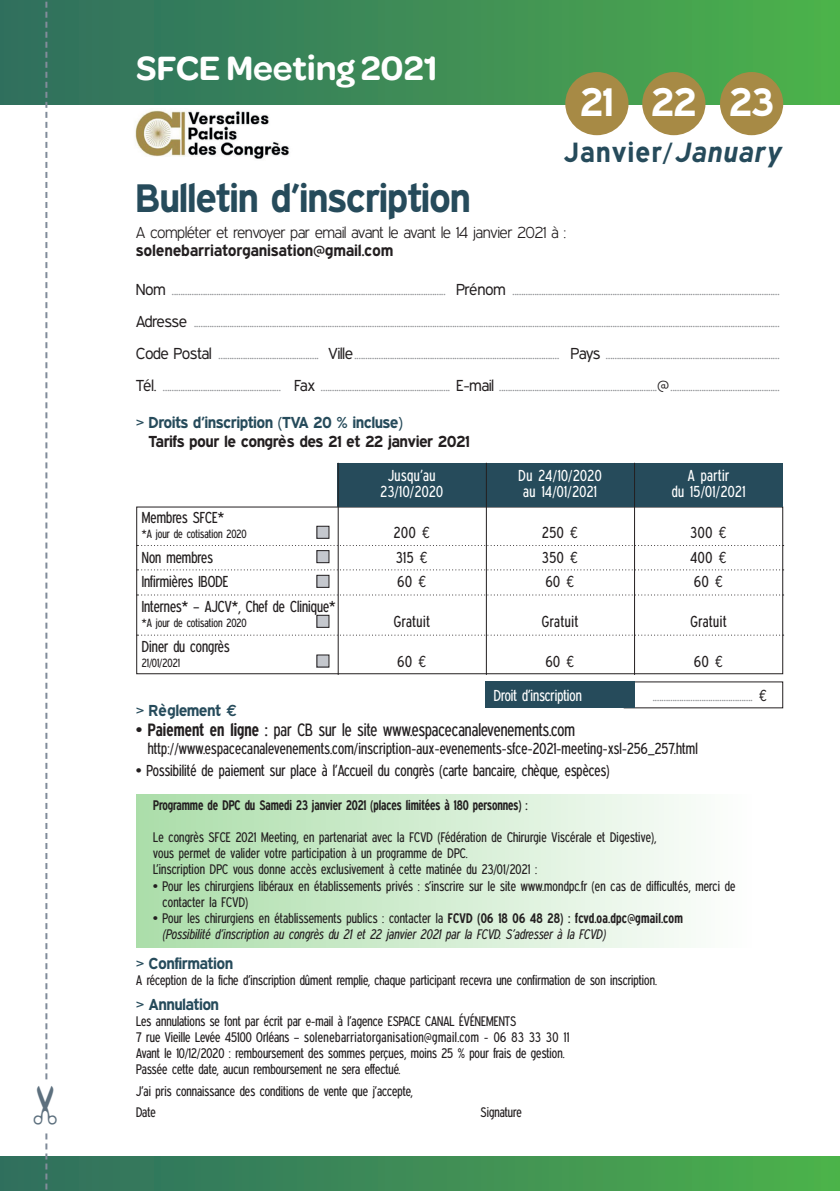
<style>
.page{position:relative;width:840px;height:1191px;background:#fff}
.page>*{position:absolute;margin:0;border:0;box-sizing:border-box;transform-origin:0 0}
.t1{font:700 40px "Expressway Rg";color:#264b5b}
.t2{font:700 40px "Expressway Rg";color:#fff}
.t3{font:600 36px "Omnes";letter-spacing:-.005em;color:#fff}
.t4{font:700 28px "Expressway Rg";letter-spacing:.065em;color:#264b5b}
.t5{font:18px "Expressway Cd Bk";color:#231f20}
.t6{font:16px/32px "Expressway Bk";color:#939598;text-align:justify}
.t7{font:16px "Expressway Cd Bk";color:#231f20}
.t8{font:700 16px "Expressway Rg";color:#264b5b}
.t9{font:16px "Expressway Cd Bk";letter-spacing:.03em;color:#fff}
.t10{font:16px "Expressway Lt";color:#231f20}
.t11{font:16px "Expressway Cd Bk";color:#939598}
.t12{font:700 16px "Expressway Rg";color:#231f20}
.t13{font:700 16px "Expressway Rg";letter-spacing:.02em;color:#231f20}
.t14{font:16px "Expressway Cd Bk";letter-spacing:.04em;color:#231f20}
.t15{font:16px "Expressway Cd Bk";color:#fff}
.t16{font:14px/16px "Expressway Cd Bk";color:#231f20}
.t17{font:italic 14px/16px "Expressway Cd Bk";letter-spacing:.01em;color:#231f20}
.t18{font:700 14px "Expressway Cd";letter-spacing:-.005em;color:#231f20;scale:.96 1}
.t19{font:12px "Expressway Cd Bk";color:#231f20}
.s1{font-style:italic}
.s2{color:#231f20}
.s3{font-family:"Expressway Cd";font-weight:700}
.s4{font-style:normal}
.s5{font-family:"Expressway Cd";font-weight:700;font-style:normal}
</style>
<div class="page">
<img style="left:135px;top:110px;width:154px;height:49px">
<div style="left:0;top:0;width:839px;height:105px;background:linear-gradient(to right,#2f6c60,#4db04b)"></div>
<div style="left:136px;top:794px;width:625px;height:153px;background:linear-gradient(to right,#abdda9,#fff)"></div>
<div style="left:136px;top:506px;width:646px;height:168px;border:1px solid #231f20"></div>
<div style="left:337px;top:463px;width:445px;height:44px;background:#264b5b"></div>
<hr style="left:633px;top:463px;width:1px;height:212px;background:#231f20">
<hr style="left:485px;top:463px;width:1px;height:212px;background:#231f20">
<hr style="left:337px;top:463px;width:1px;height:212px;background:#231f20">
<svg style="left:137px;top:545px;width:646px;height:1px"></svg>
<svg style="left:137px;top:569px;width:646px;height:1px"></svg>
<svg style="left:137px;top:594px;width:646px;height:1px"></svg>
<svg style="left:137px;top:634px;width:646px;height:1px"></svg>
<div style="left:317px;top:550px;width:12px;height:12px;background:#c5c8ce"></div>
<div style="left:316px;top:550px;width:13px;height:13px;border:1px solid #231f20"></div>
<div style="left:485px;top:681px;width:149px;height:27px;background:#264b5b"></div>
<div style="left:317px;top:526px;width:12px;height:12px;background:#c5c8ce"></div>
<div style="left:316px;top:526px;width:13px;height:12px;border:1px solid #231f20"></div>
<div style="left:317px;top:575px;width:12px;height:12px;background:#c5c8ce"></div>
<div style="left:317px;top:615px;width:12px;height:12px;background:#c5c8ce"></div>
<div style="left:316px;top:615px;width:13px;height:12px;border:1px solid #231f20"></div>
<div style="left:317px;top:655px;width:12px;height:12px;background:#c5c8ce"></div>
<div style="left:0;top:1157px;width:839px;height:34px;background:linear-gradient(to right,#2f6c60,#4db04b)"></div>
<div style="left:565px;top:72px;width:63px;height:63px;background:#a78a45;border-radius:50%"></div>
<div style="left:642px;top:72px;width:63px;height:63px;background:#a78a45;border-radius:50%"></div>
<div style="left:719px;top:72px;width:63px;height:63px;background:#a78a45;border-radius:50%"></div>
<svg style="left:33px;top:0;width:24px;height:1191px"></svg>
<h2 class="t3" style="left:136px;top:43px;width:303px">SFCE Meeting 2021</h2>
<h1 class="t2" style="left:580px;top:78px;width:194px">21 22 23</h1>
<h3 class="t4" style="left:564px;top:135px;width:217px">Janvier/<span class="s1">January</span></h3>
<h1 class="t1" style="left:136px;top:174px;width:335px">Bulletin d’inscription</h1>
<p class="t10" style="left:136px;top:223px;width:431px">A compléter et renvoyer par email avant le avant le 14 janvier 2021 à :</p>
<p class="t13" style="left:136px;top:241px;width:258px">solenebarriatorganisation@gmail.com</p>
<p class="t6" style="left:136px;top:273px;width:644px"><span class="s2">Nom</span> ........................................................................................................................... <span class="s2">Prénom</span> ........................................................................................................................<br><span class="s2">Adresse</span> .......................................................................................................................................................................................................................................................................<br><span class="s2">Code Postal</span> ............................................. <span class="s2">Ville</span>............................................................................................ <span class="s2">Pays</span> ..............................................................................<br><span class="s2">Tél.</span> ..................................................... <span class="s2">Fax</span> .......................................................... <span class="s2">E-mail</span> .......................................................................<span class="s2">@</span>.................................................</p>
<p class="t8" style="left:136px;top:412px;width:268px">&gt; Droits d’inscription (TVA 20 % incluse)</p>
<p class="t12" style="left:149px;top:431px;width:322px">Tarifs pour le congrès des 21 et 22 janvier 2021</p>
<p class="t9" style="left:388px;top:466px;width:49px">Jusqu’au</p>
<p class="t9" style="left:518px;top:466px;width:84px">Du 24/10/2020</p>
<p class="t9" style="left:687px;top:466px;width:43px">A partir</p>
<p class="t9" style="left:380px;top:482px;width:64px">23/10/2020</p>
<p class="t9" style="left:523px;top:482px;width:75px">au 14/01/2021</p>
<p class="t9" style="left:671px;top:482px;width:75px">du 15/01/2021</p>
<p class="t7" style="left:142px;top:508px;width:84px">Membres SFCE*</p>
<p class="t19" style="left:142px;top:527px;width:106px">*A jour de cotisation 2020</p>
<p class="t7" style="left:393px;top:523px;width:37px">200 €</p>
<p class="t7" style="left:542px;top:523px;width:37px">250 €</p>
<p class="t7" style="left:690px;top:523px;width:37px">300 €</p>
<p class="t7" style="left:142px;top:548px;width:72px">Non membres</p>
<p class="t7" style="left:396px;top:548px;width:33px">315 €</p>
<p class="t7" style="left:542px;top:548px;width:37px">350 €</p>
<p class="t7" style="left:690px;top:548px;width:38px">400 €</p>
<p class="t7" style="left:142px;top:572px;width:88px">Infirmières IBODE</p>
<p class="t7" style="left:397px;top:572px;width:30px">60 €</p>
<p class="t7" style="left:545px;top:572px;width:30px">60 €</p>
<p class="t7" style="left:693px;top:572px;width:30px">60 €</p>
<p class="t7" style="left:142px;top:597px;width:195px">Internes* – AJCV*, Chef de Clinique*</p>
<p class="t19" style="left:142px;top:616px;width:106px">*A jour de cotisation 2020</p>
<p class="t14" style="left:393px;top:612px;width:38px">Gratuit</p>
<p class="t14" style="left:541px;top:612px;width:38px">Gratuit</p>
<p class="t14" style="left:690px;top:612px;width:38px">Gratuit</p>
<p class="t7" style="left:142px;top:637px;width:89px">Diner du congrès</p>
<p class="t19" style="left:142px;top:656px;width:39px">21/01/2021</p>
<p class="t7" style="left:397px;top:652px;width:30px">60 €</p>
<p class="t7" style="left:545px;top:652px;width:30px">60 €</p>
<p class="t7" style="left:693px;top:652px;width:30px">60 €</p>
<p class="t8" style="left:136px;top:700px;width:102px">&gt; Règlement €</p>
<p class="t5" style="left:136px;top:719px;width:440px">• <span class="s3">Paiement en ligne :</span> par CB sur le site www.espacecanalevenements.com</p>
<p class="t7" style="left:148px;top:739px;width:551px">http://www.espacecanalevenements.com/inscription-aux-evenements-sfce-2021-meeting-xsl-256_257.html</p>
<p class="t7" style="left:136px;top:761px;width:474px">• Possibilité de paiement sur place à l’Accueil du congrès (carte bancaire, chèque, espèces)</p>
<p class="t15" style="left:493px;top:686px;width:89px">Droit d’inscription</p>
<p class="t11" style="left:652px;top:686px;width:115px">............................................. <span class="s2">€</span></p>
<p class="t18" style="left:153px;top:797px;width:391px">Programme de DPC du Samedi 23 janvier 2021 (places limitées à 180 personnes) :</p>
<p class="t16" style="left:153px;top:829px;width:504px">Le congrès SFCE 2021 Meeting, en partenariat avec la FCVD (Fédération de Chirurgie Viscérale et Digestive), vous permet de valider votre participation à un programme de DPC.<br>L’inscription DPC vous donne accès exclusivement à cette matinée du 23/01/2021 :</p>
<p class="t16" style="left:162px;top:877px;width:574px;text-indent:-9px">• Pour les chirurgiens libéraux en établissements privés : s’inscrire sur le site www.mondpc.fr (en cas de difficultés, merci de contacter la FCVD)</p>
<p class="t17" style="left:162px;top:909px;width:521px;text-indent:-9px"><span class="s4">• Pour les chirurgiens en établissements publics : contacter la</span> <span class="s5">FCVD (06 18 06 48 28) : fcvd.oa.dpc@gmail.com </span>(Possibilité d’inscription au congrès du 21 et 22 janvier 2021 par la FCVD. S’adresser à la FCVD)</p>
<p class="t8" style="left:136px;top:954px;width:98px">&gt; Confirmation</p>
<p class="t16" style="left:136px;top:972px;width:522px">A réception de la fiche d’inscription dûment remplie, chaque participant recevra une confirmation de son inscription.</p>
<p class="t8" style="left:136px;top:994px;width:84px">&gt; Annulation</p>
<p class="t16" style="left:136px;top:1012px;width:434px">Les annulations se font par écrit par e-mail à l’agence ESPACE CANAL ÉVÉNEMENTS<br>7 rue Vieille Levée 45100 Orléans – solenebarriatorganisation@gmail.com - 06 83 33 30 11<br>Avant le 10/12/2020 : remboursement des sommes perçues, moins 25 % pour frais de gestion.<br>Passée cette date, aucun remboursement ne sera effectué.</p>
<p class="t16" style="left:136px;top:1079px;width:278px;line-height:21.6px">J’ai pris connaissance des conditions de vente que j’accepte,<br>Date</p>
<p class="t16" style="left:480px;top:1104px;width:43px">Signature</p>
</div>
